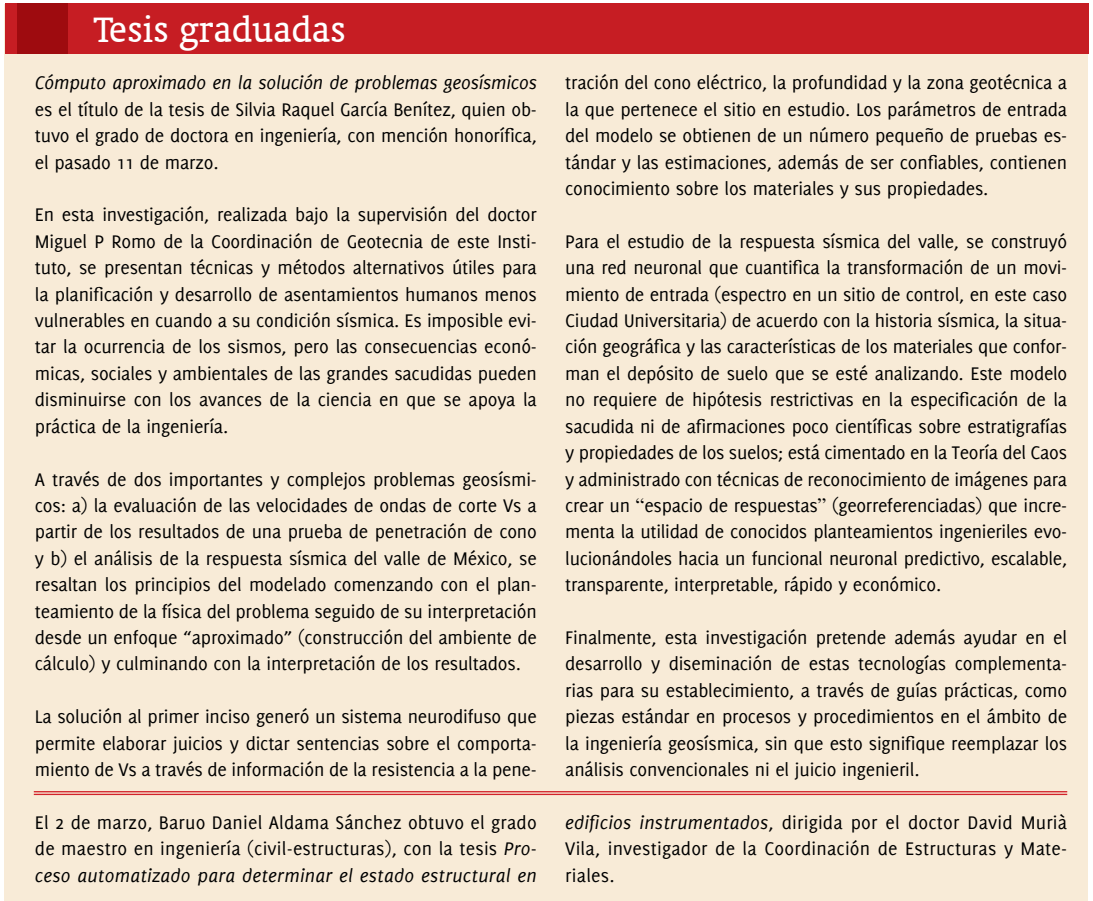
<style>
.page{position:relative;width:1093px;height:901px;background:#fff}
.page>*{position:absolute;margin:0;border:0;box-sizing:border-box;transform-origin:0 0}
.t1{font:40px "Oranda BT";color:#fff}
.t2{font:20px/26.4px "Delicious";letter-spacing:-.01em;color:#000;text-align:justify}
.t3{font:italic 20px "Delicious";letter-spacing:-.01em;color:#000}
.s1{font-style:italic}
.s2{font-family:"Times"}
</style>
<div class="page">
<div style="left:5px;top:4px;width:1083px;height:897px;background:#f8ebd7"></div>
<div style="left:5px;top:3px;width:1083px;height:51px;background:#c61d23"></div>
<div style="left:17px;top:3px;width:50px;height:51px;background:#9e0b0f"></div>
<hr style="left:34px;top:791px;width:1033px;height:1px;background:#d2232a">
<hr style="left:34px;top:794px;width:1033px;height:1px;background:#d2232a">
<h1 class="t1" style="left:94px;top:7px;width:254px">Tesis graduadas</h1>
<p class="t3" style="left:35px;top:72px;width:503px">Cómputo aproximado en la solución de problemas geosísmicos</p>
<p class="t2" style="left:35px;top:96px;width:503px">es el título de la tesis de Silvia Raquel García Benítez, quien ob&shy;tuvo el grado de doctora en ingeniería, con mención honorífica, el pasado 11 de marzo.</p>
<p class="t2" style="left:35px;top:201px;width:503px">En esta investigación, realizada bajo la supervisión del doctor Miguel P Romo de la Coordinación de Geotecnia de este Insti&shy;tuto, se presentan técnicas y métodos alternativos útiles para la planificación y desarrollo de asentamientos humanos menos vulnerables en cuando a su condición sísmica. Es imposible evi&shy;tar la ocurrencia de los sismos, pero las consecuencias econó&shy;micas, sociales y ambientales de las grandes sacudidas pueden disminuirse con los avances de la ciencia en que se apoya la práctica de la ingeniería.</p>
<p class="t2" style="left:35px;top:465px;width:503px">A través de dos importantes y complejos problemas geosísmi&shy;cos: a) la evaluación de las velocidades de ondas de corte Vs a partir de los resultados de una prueba de penetración de cono y b) el análisis de la respuesta sísmica del valle de México, se resaltan los principios del modelado comenzando con el plan&shy;teamiento de la física del problema seguido de su interpretación desde un enfoque “aproximado” (construcción del ambiente de cálculo) y culminando con la interpretación de los resultados.</p>
<p class="t2" style="left:35px;top:703px;width:503px">La solución al primer inciso generó un sistema neurodifuso que permite elaborar juicios y dictar sentencias sobre el comporta&shy;miento de Vs a través de información de la resistencia a la pene-</p>
<p class="t2" style="left:35px;top:809px;width:503px">El 2 de marzo, Baruo Daniel Aldama Sánchez obtuvo el grado de maestro en ingeniería (civil-estructuras), con la tesis <span class="s1">Pro&shy;ceso automatizado para determinar el estado estructural en</span></p>
<p class="t2" style="left:565px;top:809px;width:503px"><span class="s1">edificios instrumentados</span>, dirigida por el doctor David Murià Vila, investigador de la Coordinación de Estructuras y Mate&shy;riales.</p>
<p class="t2" style="left:565px;top:69px;width:503px">tración del cono eléctrico, la profundidad y la zona geotécnica a la que pertenece el sitio en estudio. Los parámetros de entrada del modelo se obtienen de un número pequeño de pruebas es&shy;tándar y las estimaciones, además de ser confiables, contienen conocimiento sobre los materiales y sus propiedades.</p>
<p class="t2" style="left:565px;top:228px;width:503px">Para el estudio de la respuesta sísmica del valle, se construyó una red neuronal que cuantifica la transformación de un movi&shy;miento de entrada (espectro en un sitio de control, en este caso Ciudad Universitaria) de acuerdo con la historia sísmica, la situa&shy;ción geográfica y las características de los materiales que confor&shy;man el depósito de suelo que se esté analizando. Este modelo no requiere de hipótesis restrictivas en la especificación de la sacudida ni de afirmaciones poco científicas sobre estratigrafías y propiedades de los suelos; está cimentado en la Teoría del Caos y administrado con técnicas de reconocimiento de imágenes para crear un <span class="s2">“</span>espacio de respuestas<span class="s2">”</span> (georreferenciadas) que incre&shy;menta la utilidad de conocidos planteamientos ingenieriles evo&shy;lucionándoles hacia un funcional neuronal predictivo, escalable, transparente, interpretable, rápido y económico.</p>
<p class="t2" style="left:565px;top:624px;width:503px">Finalmente, esta investigación pretende además ayudar en el desarrollo y diseminación de estas tecnologías complementa&shy;rias para su establecimiento, a través de guías prácticas, como piezas estándar en procesos y procedimientos en el ámbito de la ingeniería geosísmica, sin que esto signifique reemplazar los análisis convencionales ni el juicio ingenieril.</p>
</div>
